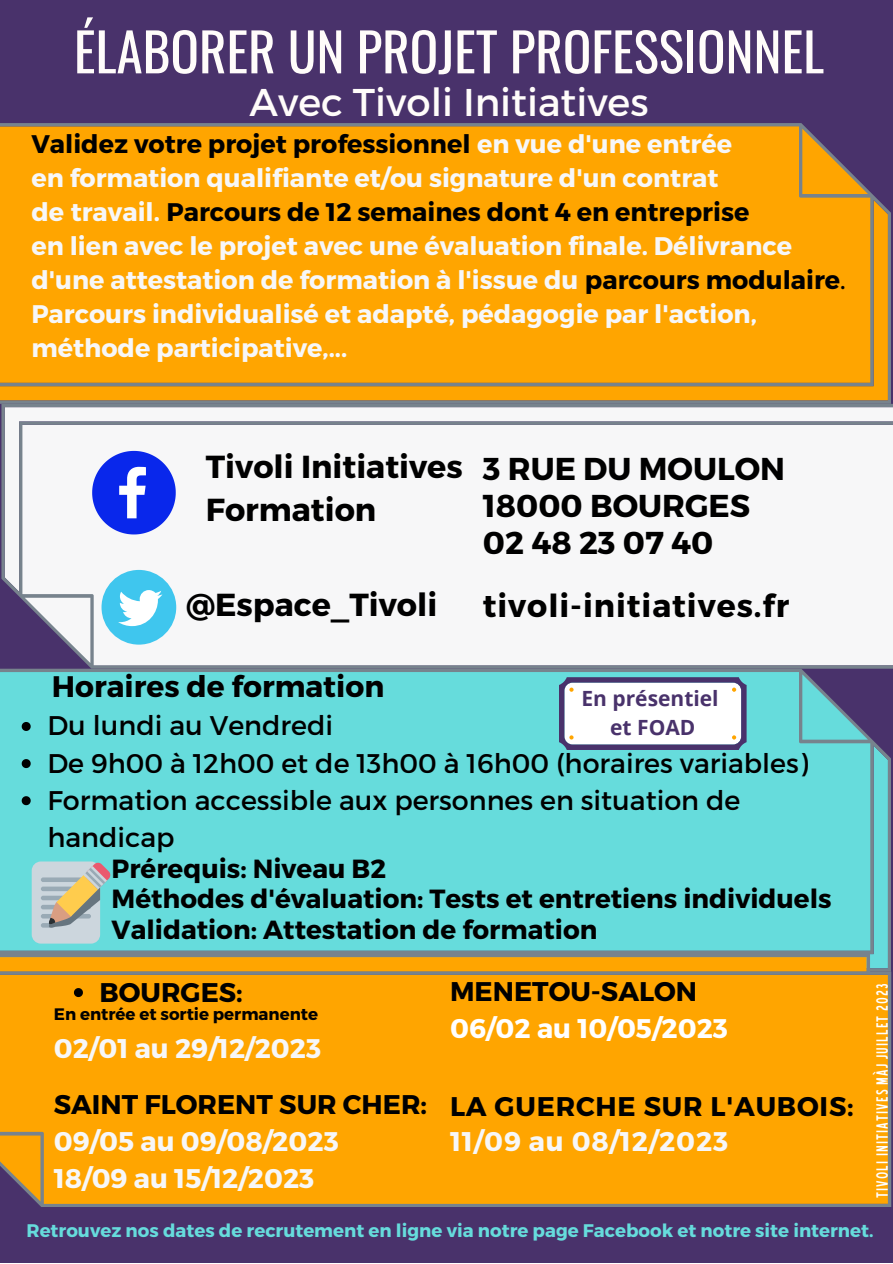
<style>
.page{position:relative;width:893px;height:1264px;background:#fff}
.page>*{position:absolute;margin:0;border:0;box-sizing:border-box;transform-origin:0 0}
.t1{font:52.95px "Oswald";color:#fffcfa}
.t2{font:38.7px "Montserrat";color:#fffcfa}
.t3{font:700 31.8px "Montserrat";color:#000}
.t4{font:700 31.65px "Montserrat";color:#000}
.t5{font:700 31.65px "Montserrat";letter-spacing:.03em;color:#000}
.t6{font:700 29.7px "Montserrat";color:#000}
.t7{font:27px/37px "Montserrat";color:#000}
.t8{font:700 27px "Montserrat";color:#f7f7f8}
.t9{font:700 27px "Montserrat";color:#000}
.t10{font:700 27px "Montserrat";letter-spacing:.03em;color:#000}
.t11{font:700 27px "Montserrat";color:#fff}
.t12{font:700 27px "Montserrat";letter-spacing:.03em;color:#f7f7f8}
.t13{font:700 26.25px "Montserrat";color:#000}
.t14{font:700 25.5px "Montserrat";color:#f7f7f8}
.t15{font:700 25.5px "Montserrat";color:#000}
.t16{font:700 21px "Open Sans";color:#49326b}
.t17{font:700 18.15px "Montserrat";color:#66dcdc}
.t18{font:700 16.65px "Montserrat";color:#000}
.t19{font:15.75px "Blue Highway Condensed";letter-spacing:.07em;color:#fff}
.s1{color:#f7f7f8}
.s2{color:#000}
.s3{font-weight:400;color:#000}
</style>
<div class="page">
<div style="left:0;top:0;width:892px;height:1262px;background:#49326b"></div>
<svg style="left:0;top:123px;width:891px;height:281px;background:#f5a108"></svg>
<svg style="left:2px;top:404px;width:890px;height:264px;background:#ededf0"></svg>
<div style="left:0;top:668px;width:891px;height:285px;background:#66dcdc"></div>
<div style="left:0;top:953px;width:891px;height:254px;background:#ffa500"></div>
<svg style="left:92px;top:451px;width:84px;height:83px;background:#5468ef"></svg>
<div style="left:101px;top:570px;width:75px;height:74px;background:#3fc6ee;border-radius:50%"></div>
<svg style="left:118px;top:590px;width:44px;height:36px"></svg>
<svg style="left:22px;top:722px;width:9px;height:9px"></svg>
<svg style="left:22px;top:759px;width:9px;height:9px"></svg>
<svg style="left:22px;top:796px;width:9px;height:9px"></svg>
<div style="left:32px;top:861px;width:68px;height:82px;background:#ccd6dd;border-radius:9px"></div>
<svg style="left:41px;top:862px;width:70px;height:66px"></svg>
<svg style="left:559px;top:677px;width:187px;height:73px"></svg>
<svg style="left:74px;top:988px;width:9px;height:9px"></svg>
<p class="t1" style="left:74px;top:10px;width:751px">ÉLABORER UN PROJET PROFESSIONNEL</p>
<p class="t2" style="left:249px;top:77px;width:400px">Avec Tivoli Initiatives</p>
<p class="t15" style="left:31px;top:128px;width:702px">Validez votre projet professionnel <span class="s1">en vue d'une entrée</span></p>
<p class="t14" style="left:31px;top:161px;width:688px">en formation qualifiante et/ou signature d'un contrat</p>
<p class="t15" style="left:31px;top:195px;width:719px"><span class="s1">de travail.</span> Parcours de 12 semaines dont 4 en entreprise</p>
<p class="t14" style="left:31px;top:229px;width:762px">en lien avec le projet avec une évaluation finale. Délivrance</p>
<p class="t14" style="left:31px;top:263px;width:815px">d'une attestation de formation à l'issue du <span class="s2">parcours modulaire</span><span class="s3">.</span></p>
<p class="t14" style="left:31px;top:297px;width:727px">Parcours individualisé et adapté, pédagogie par l'action,</p>
<p class="t14" style="left:31px;top:331px;width:317px">méthode participative,...</p>
<p class="t3" style="left:206px;top:446px;width:258px">Tivoli Initiatives</p>
<p class="t3" style="left:206px;top:488px;width:172px">Formation</p>
<p class="t3" style="left:186px;top:584px;width:253px">@Espace_Tivoli</p>
<p class="t4" style="left:483px;top:448px;width:304px">3 RUE DU MOULON</p>
<p class="t4" style="left:483px;top:485px;width:269px">18000 BOURGES</p>
<p class="t4" style="left:483px;top:522px;width:232px">02 48 23 07 40</p>
<p class="t5" style="left:483px;top:585px;width:308px">tivoli-initiatives.fr</p>
<p class="t6" style="left:52px;top:667px;width:334px">Horaires de formation</p>
<p class="t16" style="left:581px;top:683px;width:139px">En présentiel</p>
<p class="t16" style="left:610px;top:712px;width:87px">et FOAD</p>
<p class="t7" style="left:47px;top:706px;width:287px">Du lundi au Vendredi</p>
<p class="t7" style="left:47px;top:743px;width:762px">De 9h00 à 12h00 et de 13h00 à 16h00 (horaires variables)</p>
<p class="t7" style="left:47px;top:780px;width:694px">Formation accessible aux personnes en situation de handicap</p>
<p class="t13" style="left:111px;top:851px;width:276px">Prérequis: Niveau B2</p>
<p class="t13" style="left:111px;top:881px;width:721px">Méthodes d'évaluation: Tests et entretiens individuels</p>
<p class="t13" style="left:111px;top:912px;width:487px">Validation: Attestation de formation</p>
<p class="t9" style="left:100px;top:974px;width:145px">BOURGES:</p>
<p class="t8" style="left:54px;top:1030px;width:269px">02/01 au 29/12/2023</p>
<p class="t9" style="left:54px;top:1086px;width:375px">SAINT FLORENT SUR CHER:</p>
<p class="t8" style="left:54px;top:1123px;width:286px">09/05 au 09/08/2023</p>
<p class="t8" style="left:54px;top:1161px;width:262px">18/09 au 15/12/2023</p>
<p class="t18" style="left:54px;top:1003px;width:266px">En entrée et sortie permanente</p>
<p class="t9" style="left:450px;top:974px;width:249px">MENETOU-SALON</p>
<p class="t11" style="left:450px;top:1011px;width:279px">06/02 au 10/05/2023</p>
<p class="t10" style="left:450px;top:1088px;width:405px">LA GUERCHE SUR L'AUBOIS:</p>
<p class="t12" style="left:450px;top:1123px;width:279px">11/09 au 08/12/2023</p>
<p class="t19" style="left:872px;top:1197px;width:216px;rotate:-90deg">TIVOLI INITIATIVES MÀJ JUILLET 2023</p>
<p class="t17" style="left:26px;top:1218px;width:848px">Retrouvez nos dates de recrutement en ligne via notre page Facebook et notre site internet.</p>
</div>
